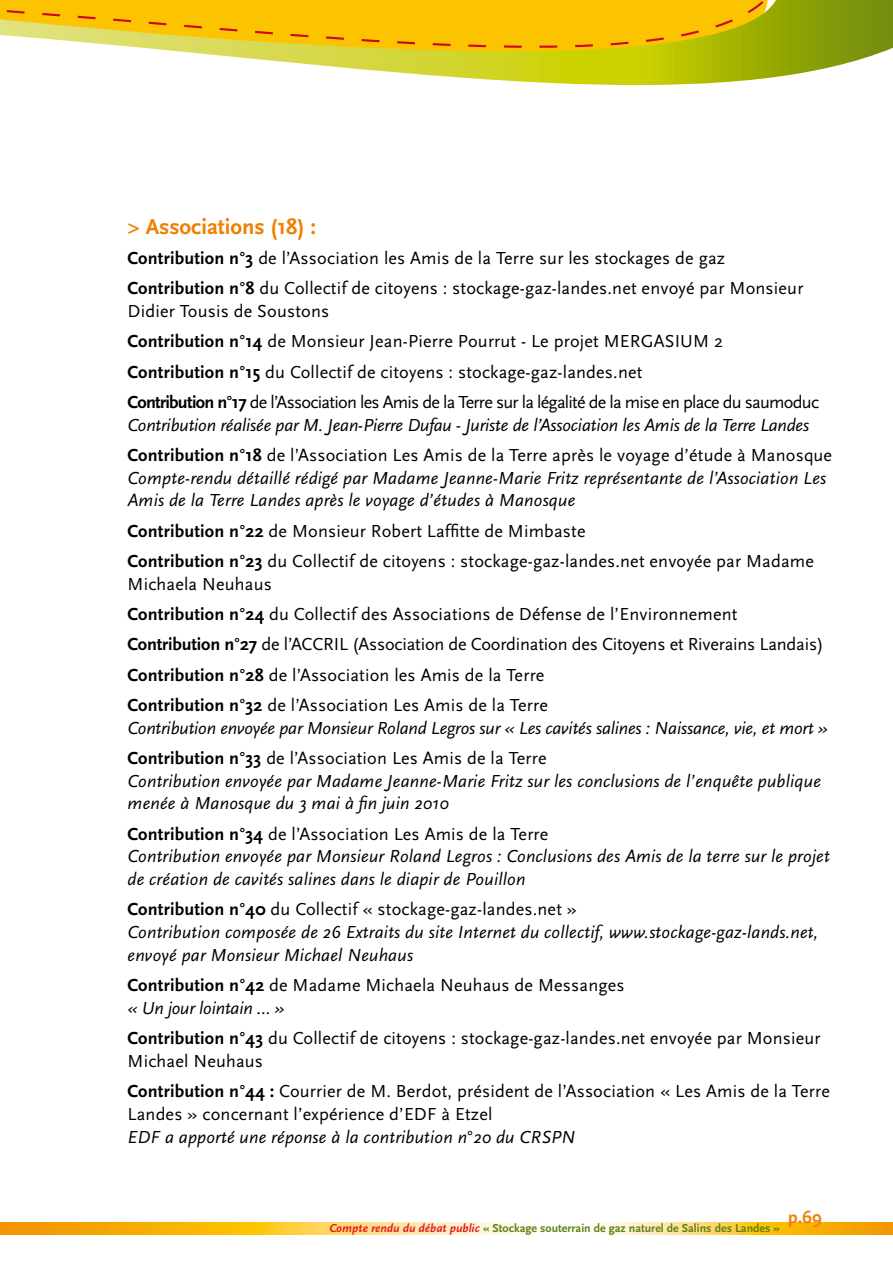
<style>
.page{position:relative;width:893px;height:1263px;background:#fff}
.page>*{position:absolute;margin:0;border:0;box-sizing:border-box;transform-origin:0 0}
.t1{font:700 22.65px "Scala Sans";color:#ee7f00}
.t2{font:18.15px/30.3px "Scala Sans";letter-spacing:.01em;color:#000}
.t3{font:italic 18.15px/22.6px "Scala Sans";letter-spacing:.01em;color:#000}
.t4{font:italic 18.15px/30.3px "Scala Sans";letter-spacing:-.01em;color:#000}
.t5{font:700 18px "Scala Sans";color:#ee7f00}
.t6{font:700 12px "Scala Sans";color:#628113}
.s1{font-weight:700}
.s2{font-weight:700;font-style:normal}
.s3{font-style:normal}
.s4{font-style:italic}
.s5{font-style:italic;color:#e32119}
</style>
<div class="page">
<svg style="left:0;top:1222px;width:525px;height:12px;background:#fbc74c"></svg>
<svg style="left:597px;top:1222px;width:296px;height:12px;background:#fbc94f"></svg>
<svg style="left:766px;top:48px;width:127px;height:31px"></svg>
<svg style="left:145px;top:48px;width:621px;height:37px"></svg>
<svg style="left:0;top:0;width:893px;height:48px;background:#e4bd11"></svg>
<p class="t1" style="left:128px;top:214px;width:190px">&gt; Associations (18) :</p>
<p class="t2" style="left:128px;top:243px;width:677px"><span class="s1">Contribution n°3</span> de l’Association les Amis de la Terre sur les stockages de gaz<br><span class="s1">Contribution n°8</span> du Collectif de citoyens : stockage-gaz-landes.net envoyé par Monsieur</p>
<p class="t2" style="left:128px;top:296px;width:693px">Didier Tousis de Soustons<br><span class="s1">Contribution n°14</span> de Monsieur Jean-Pierre Pourrut - Le projet MERGASIUM 2<br><span class="s1">Contribution n°15</span> du Collectif de citoyens : stockage-gaz-landes.net<br><span class="s1">Contribution n°17</span> de l’Association les Amis de la Terre sur la légalité de la mise en place du saumoduc</p>
<p class="t4" style="left:128px;top:410px;width:706px">Contribution réalisée par M. Jean-Pierre Dufau - Juriste de l’Association les Amis de la Terre Landes<br><span class="s2">Contribution n°18</span> <span class="s3">de l’Association Les Amis de la Terre après le voyage d’étude à Manosque</span></p>
<p class="t3" style="left:128px;top:467px;width:700px">Compte-rendu détaillé rédigé par Madame Jeanne-Marie Fritz représentante de l’Association Les<br>Amis de la Terre Landes après le voyage d’études à Manosque</p>
<p class="t2" style="left:128px;top:516px;width:688px"><span class="s1">Contribution n°22</span> de Monsieur Robert Laffitte de Mimbaste<br><span class="s1">Contribution n°23</span> du Collectif de citoyens : stockage-gaz-landes.net envoyée par Madame</p>
<p class="t2" style="left:128px;top:569px;width:697px">Michaela Neuhaus<br><span class="s1">Contribution n°24</span> du Collectif des Associations de Défense de l’Environnement <span class="s1">Contribution n°27</span> de l’ACCRIL (Association de Coordination des Citoyens et Riverains Landais)<br><span class="s1">Contribution n°28</span> de l’Association les Amis de la Terre<br><span class="s1">Contribution n°32</span> de l’Association Les Amis de la Terre</p>
<p class="t4" style="left:128px;top:713px;width:702px">Contribution envoyée par Monsieur Roland Legros sur « Les cavités salines : Naissance, vie, et mort »<br><span class="s2">Contribution n°33</span> <span class="s3">de l’Association Les Amis de la Terre</span></p>
<p class="t3" style="left:128px;top:770px;width:695px">Contribution envoyée par Madame Jeanne-Marie Fritz sur les conclusions de l’enquête publique menée à Manosque du 3 mai à fin juin 2010</p>
<p class="t3" style="left:128px;top:823px;width:704px"><span class="s2">Contribution n°34</span> <span class="s3">de l’Association Les Amis de la Terre<br></span>Contribution envoyée par Monsieur Roland Legros : Conclusions des Amis de la terre sur le projet de création de cavités salines dans le diapir de Pouillon</p>
<p class="t3" style="left:128px;top:898px;width:692px"><span class="s2">Contribution n°40</span> <span class="s3">du Collectif « stockage-gaz-landes.net »<br></span>Contribution composée de 26 Extraits du site Internet du collectif, www.stockage-gaz-lands.net, envoyé par Monsieur Michael Neuhaus</p>
<p class="t2" style="left:128px;top:974px;width:499px;line-height:22.6px"><span class="s1">Contribution n°42</span> de Madame Michaela Neuhaus de Messanges <span class="s4">« Un jour lointain … »</span></p>
<p class="t2" style="left:128px;top:1027px;width:695px;line-height:22.8px"><span class="s1">Contribution n°43</span> du Collectif de citoyens : stockage-gaz-landes.net envoyée par Monsieur<br>Michael Neuhaus</p>
<p class="t2" style="left:128px;top:1080px;width:704px;line-height:22.6px"><span class="s1">Contribution n°44 :</span> Courrier de M. Berdot, président de l’Association « Les Amis de la Terre<br>Landes » concernant l’expérience d’EDF à Etzel</p>
<p class="t3" style="left:128px;top:1126px;width:449px">EDF a apporté une réponse à la contribution n°20 du CRSPN</p>
<p class="t6" style="left:329px;top:1222px;width:452px"><span class="s5">Compte rendu du débat public</span> « Stockage souterrain de gaz naturel de Salins des Landes »</p>
<p class="t5" style="left:788px;top:1207px;width:35px">p.69</p>
</div>
